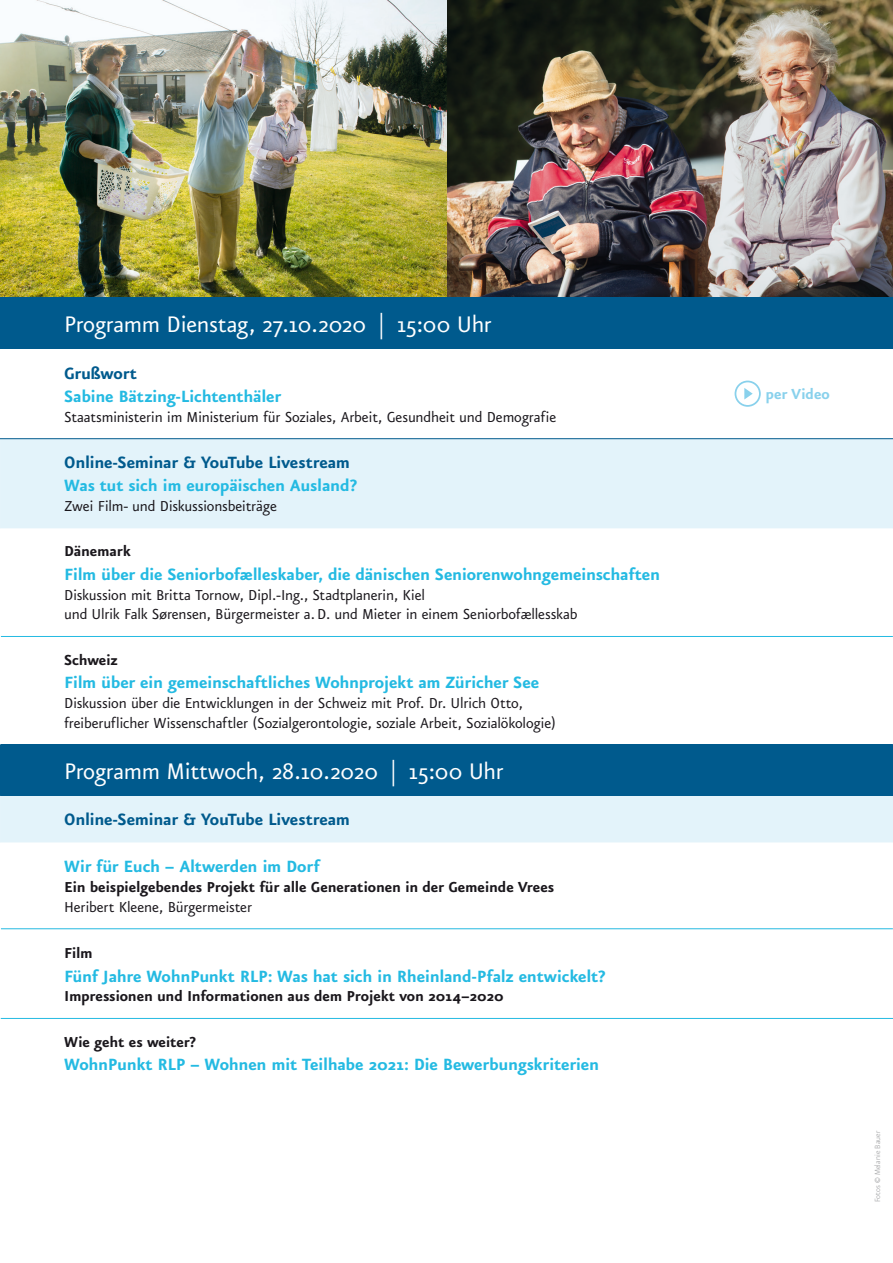
<style>
.page{position:relative;width:893px;height:1263px;background:#fff}
.page>*{position:absolute;margin:0;border:0;box-sizing:border-box;transform-origin:0 0}
.t1{font:27px "Eureka Sans";letter-spacing:-.02em;color:#fff}
.t2{font:700 19.5px "Eureka Sans";letter-spacing:-.015em;color:#24bae2}
.t3{font:700 19.5px "Eureka Sans";letter-spacing:-.015em;color:#005a8d}
.t4{font:17.25px/19.8px "Eureka Sans";letter-spacing:-.015em;color:#1a171c}
.t5{font:700 17.25px "Eureka Sans";letter-spacing:-.01em;color:#1a171c}
.t6{font:700 17.25px "Eureka Sans";letter-spacing:-.005em;color:#89d1ec}
.t7{font:300 9px "Eureka Sans";letter-spacing:.015em;color:#9d9ea0}
.s1{font-weight:300}
</style>
<div class="page">
<img style="left:0;top:0;width:893px;height:298px">
<div style="left:0;top:298px;width:893px;height:51px;background:#005a8d"></div>
<svg style="left:1px;top:439px;width:891px;height:403px"></svg>
<div style="left:0;top:744px;width:893px;height:52px;background:#005a8d"></div>
<hr style="left:1px;top:928px;width:892px;height:1px;background:#24bae2">
<hr style="left:1px;top:636px;width:892px;height:1px;background:#24bae2">
<hr style="left:892px;top:636px;width:1px;height:108px;background:#fff">
<hr style="left:892px;top:842px;width:1px;height:87px;background:#fff">
<hr style="left:1px;top:1018px;width:892px;height:1px;background:#24bae2">
<hr style="left:0;top:439px;width:1px;height:89px;background:#e3f3fa">
<hr style="left:892px;top:439px;width:1px;height:89px;background:#e3f3fa">
<hr style="left:0;top:796px;width:1px;height:46px;background:#e3f3fa">
<hr style="left:892px;top:796px;width:1px;height:46px;background:#e3f3fa">
<hr style="left:0;top:438px;width:893px;height:1px;background:#005a8d">
<div style="left:735px;top:381px;width:26px;height:26px;border:2px solid #89d1ec;border-radius:50%"></div>
<svg style="left:744px;top:388px;width:9px;height:11px"></svg>
<h1 class="t1" style="left:64px;top:312px;width:429px">Programm Dienstag, 27.10.2020 <span class="s1">|</span> 15:00 Uhr</h1>
<p class="t3" style="left:64px;top:363px;width:75px">Grußwort</p>
<p class="t2" style="left:64px;top:386px;width:219px">Sabine Bätzing-Lichtenthäler</p>
<p class="t4" style="left:64px;top:408px;width:494px">Staatsministerin im Ministerium für Soziales, Arbeit, Gesundheit und Demografie</p>
<p class="t3" style="left:64px;top:453px;width:287px">Online-Seminar &amp; YouTube Livestream</p>
<p class="t2" style="left:64px;top:476px;width:295px">Was tut sich im europäischen Ausland?</p>
<p class="t4" style="left:64px;top:497px;width:214px">Zwei Film- und Diskussionsbeiträge</p>
<p class="t5" style="left:64px;top:543px;width:68px">Dänemark</p>
<p class="t2" style="left:64px;top:564px;width:597px">Film über die Seniorbofælleskaber, die dänischen Seniorenwohngemeinschaften</p>
<p class="t4" style="left:64px;top:585px;width:515px">Diskussion mit Britta Tornow, Dipl.-Ing., Stadtplanerin, Kiel<br>und Ulrik Falk Sørensen, Bürgermeister a.D. und Mieter in einem Seniorbofællesskab</p>
<p class="t5" style="left:64px;top:651px;width:55px">Schweiz</p>
<p class="t2" style="left:64px;top:672px;width:477px">Film über ein gemeinschaftliches Wohnprojekt am Züricher See</p>
<p class="t4" style="left:64px;top:693px;width:493px">Diskussion über die Entwicklungen in der Schweiz mit Prof. Dr. Ulrich Otto, freiberuflicher Wissenschaftler (Sozialgerontologie, soziale Arbeit, Sozialökologie)</p>
<h1 class="t1" style="left:64px;top:758px;width:441px">Programm Mittwoch, 28.10.2020 <span class="s1">|</span> 15:00 Uhr</h1>
<p class="t3" style="left:64px;top:810px;width:287px">Online-Seminar &amp; YouTube Livestream</p>
<p class="t2" style="left:64px;top:856px;width:257px">Wir für Euch – Altwerden im Dorf</p>
<p class="t5" style="left:64px;top:878px;width:492px">Ein beispielgebendes Projekt für alle Generationen in der Gemeinde Vrees</p>
<p class="t4" style="left:64px;top:898px;width:190px">Heribert Kleene, Bürgermeister</p>
<p class="t5" style="left:64px;top:945px;width:30px">Film</p>
<p class="t2" style="left:64px;top:966px;width:543px">Fünf Jahre WohnPunkt RLP: Was hat sich in Rheinland-Pfalz entwickelt?</p>
<p class="t5" style="left:64px;top:988px;width:441px">Impressionen und Informationen aus dem Projekt von 2014–2020</p>
<p class="t5" style="left:64px;top:1033px;width:134px">Wie geht es weiter?</p>
<p class="t2" style="left:64px;top:1054px;width:537px">WohnPunkt RLP – Wohnen mit Teilhabe 2021: Die Bewerbungskriterien</p>
<p class="t6" style="left:766px;top:386px;width:66px">per Video</p>
<p class="t7" style="left:873px;top:1202px;width:73px;rotate:-90deg">Fotos © Melanie Bauer</p>
</div>
